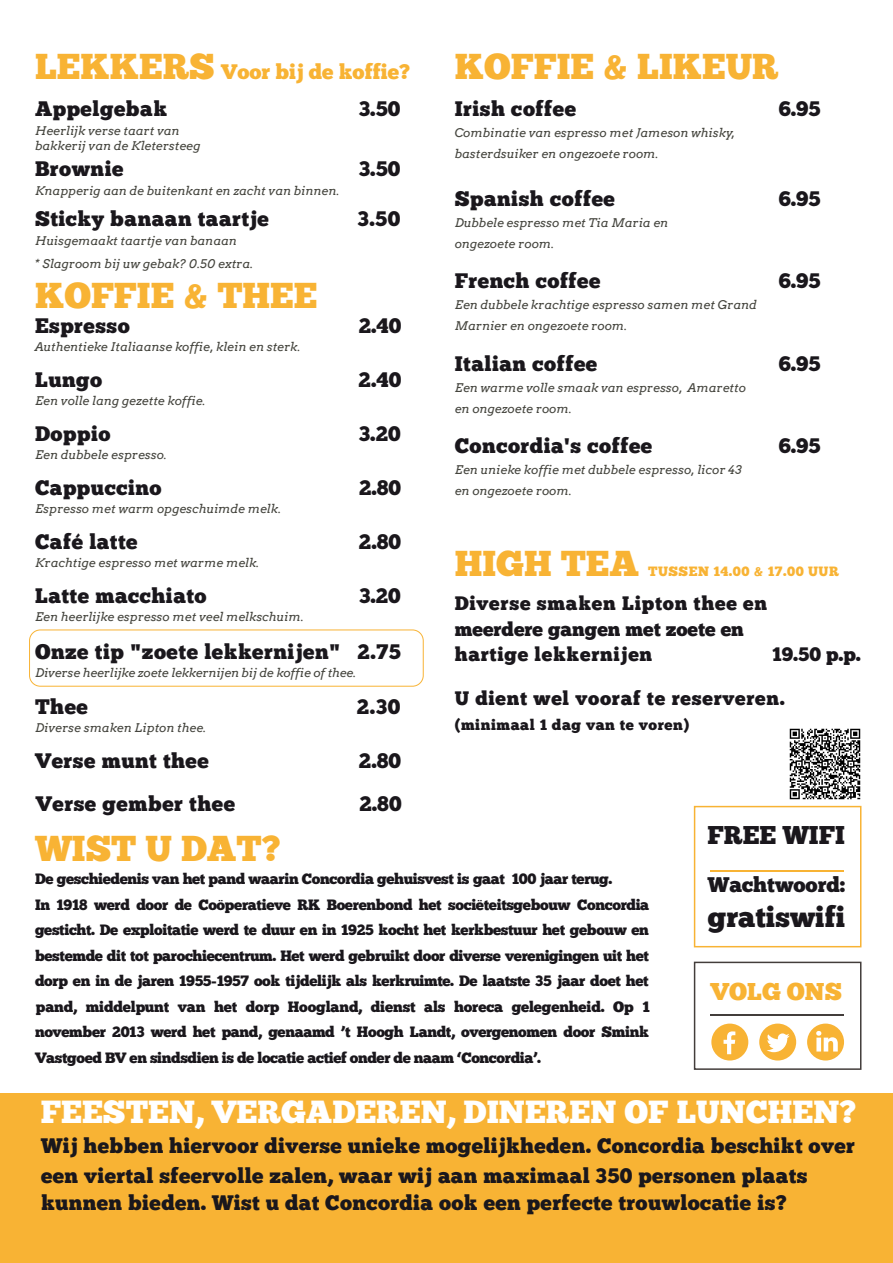
<style>
.page{position:relative;width:893px;height:1263px;background:#fff}
.page>*{position:absolute;margin:0;border:0;box-sizing:border-box;transform-origin:0 0}
.t1{font:36px "Chunk Five";color:#f8b334}
.t2{font:31.95px "Chunk Five";color:#fff}
.t3{font:28.8px "Chunk Five";color:#1a171c}
.t4{font:25.65px "Chunk Five";color:#1a171c}
.t5{font:24.3px "Chunk Five";color:#f8b334}
.t6{font:21.15px "Chunk Five";color:#1a171c}
.t7{font:21px/30px "Chunk Five";letter-spacing:.025em;color:#1a171c}
.t8{font:21px "Chunk Five";color:#f8b334}
.t9{font:19.5px/25.5px "Chunk Five";letter-spacing:.035em;color:#1a171c}
.t10{font:15px/25.5px "Chunk Five";letter-spacing:-.025em;color:#1a171c}
.t11{font:15px "Chunk Five";letter-spacing:.035em;color:#1a171c}
.t12{font:13.5px "Chunk Five";letter-spacing:.035em;color:#f8b334}
.t13{font:italic 12px/21px "Arvo";color:#45453e}
.s1{font-size:36px}
</style>
<div class="page">
<div style="left:0;top:1093px;width:893px;height:170px;background:#f8b334"></div>
<div style="left:29px;top:630px;width:395px;height:56px;border:1px solid #f8b334;border-radius:11px"></div>
<hr style="left:710px;top:1014px;width:133px;height:1px;background:#433d3b">
<svg style="left:711px;top:1023px;width:37px;height:37px"></svg>
<svg style="left:759px;top:1023px;width:37px;height:37px"></svg>
<svg style="left:807px;top:1023px;width:37px;height:37px"></svg>
<div style="left:694px;top:962px;width:167px;height:108px;border:2px solid #433d3b"></div>
<svg style="left:218px;top:841px;width:5px;height:9px"></svg>
<hr style="left:710px;top:870px;width:133px;height:2px;background:#f8b334">
<div style="left:694px;top:806px;width:167px;height:141px;border:2px solid #f8b334"></div>
<img style="left:789px;top:728px;width:72px;height:72px">
<h3 class="t8" style="left:35px;top:59px;width:377px"><span class="s1">LEKKERS</span> Voor bij de koffie?</h3>
<h3 class="t7" style="left:35px;top:94px;width:134px">Appelgebak</h3>
<h3 class="t7" style="left:359px;top:94px;width:43px">3.50</h3>
<p class="t13" style="left:35px;top:124px;width:167px;line-height:14.4px">Heerlijk verse taart van bakkerij van de Kletersteeg</p>
<h3 class="t7" style="left:35px;top:154px;width:90px">Brownie</h3>
<h3 class="t7" style="left:359px;top:154px;width:43px">3.50</h3>
<p class="t13" style="left:35px;top:181px;width:306px">Knapperig aan de buitenkant en zacht van binnen.</p>
<h3 class="t7" style="left:35px;top:203px;width:235px">Sticky banaan taartje</h3>
<h3 class="t7" style="left:358px;top:203px;width:44px">3.50</h3>
<p class="t13" style="left:35px;top:230px;width:203px">Huisgemaakt taartje van banaan</p>
<p class="t13" style="left:35px;top:253px;width:220px">* Slagroom bij uw gebak? 0.50 extra.</p>
<h1 class="t1" style="left:35px;top:274px;width:284px">KOFFIE &amp; THEE</h1>
<h3 class="t7" style="left:35px;top:311px;width:96px">Espresso</h3>
<h3 class="t7" style="left:359px;top:311px;width:44px">2.40</h3>
<p class="t13" style="left:35px;top:336px;width:267px">Authentieke Italiaanse koffie, klein en sterk.</p>
<h3 class="t7" style="left:35px;top:365px;width:69px">Lungo</h3>
<h3 class="t7" style="left:359px;top:365px;width:44px">2.40</h3>
<p class="t13" style="left:35px;top:390px;width:172px">Een volle lang gezette koffie.</p>
<h3 class="t7" style="left:35px;top:419px;width:77px">Doppio</h3>
<h3 class="t7" style="left:359px;top:419px;width:43px">3.20</h3>
<p class="t13" style="left:35px;top:444px;width:133px">Een dubbele espresso.</p>
<h3 class="t7" style="left:35px;top:473px;width:128px">Cappuccino</h3>
<h3 class="t7" style="left:359px;top:473px;width:44px">2.80</h3>
<p class="t13" style="left:35px;top:498px;width:247px">Espresso met warm opgeschuimde melk.</p>
<h3 class="t7" style="left:35px;top:527px;width:104px">Café latte</h3>
<h3 class="t7" style="left:359px;top:527px;width:44px">2.80</h3>
<p class="t13" style="left:35px;top:552px;width:226px">Krachtige espresso met warme melk.</p>
<h3 class="t7" style="left:35px;top:581px;width:173px">Latte macchiato</h3>
<h3 class="t7" style="left:359px;top:581px;width:43px">3.20</h3>
<p class="t13" style="left:35px;top:606px;width:270px">Een heerlijke espresso met veel melkschuim.</p>
<h3 class="t7" style="left:35px;top:636px;width:367px">Onze tip "zoete lekkernijen" 2.75</h3>
<p class="t13" style="left:35px;top:662px;width:323px">Diverse heerlijke zoete lekkernijen bij de koffie of thee.</p>
<h3 class="t7" style="left:35px;top:692px;width:54px">Thee</h3>
<h3 class="t7" style="left:357px;top:692px;width:45px">2.30</h3>
<p class="t13" style="left:35px;top:717px;width:173px">Diverse smaken Lipton thee.</p>
<h3 class="t7" style="left:35px;top:746px;width:175px">Verse munt thee</h3>
<h3 class="t7" style="left:359px;top:746px;width:44px">2.80</h3>
<h3 class="t7" style="left:36px;top:788px;width:201px">Verse gember thee</h3>
<h3 class="t7" style="left:359px;top:788px;width:44px">2.80</h3>
<h1 class="t1" style="left:455px;top:45px;width:326px">KOFFIE &amp; LIKEUR</h1>
<h3 class="t7" style="left:455px;top:94px;width:123px">Irish coffee</h3>
<h3 class="t7" style="left:779px;top:94px;width:44px">6.95</h3>
<p class="t13" style="left:455px;top:122px;width:282px">Combinatie van espresso met Jameson whisky, basterdsuiker en ongezoete room.</p>
<h3 class="t7" style="left:455px;top:184px;width:162px">Spanish coffee</h3>
<h3 class="t7" style="left:779px;top:184px;width:44px">6.95</h3>
<p class="t13" style="left:455px;top:212px;width:215px">Dubbele espresso met Tia Maria en ongezoete room.</p>
<h3 class="t7" style="left:455px;top:266px;width:147px">French coffee</h3>
<h3 class="t7" style="left:779px;top:266px;width:44px">6.95</h3>
<p class="t13" style="left:455px;top:295px;width:303px">Een dubbele krachtige espresso samen met Grand<br>Marnier en ongezoete room.</p>
<h3 class="t7" style="left:455px;top:349px;width:144px">Italian coffee</h3>
<h3 class="t7" style="left:779px;top:349px;width:44px">6.95</h3>
<p class="t13" style="left:455px;top:377px;width:293px">Een warme volle smaak van espresso, Amaretto en ongezoete room.</p>
<h3 class="t7" style="left:455px;top:431px;width:199px">Concordia's coffee</h3>
<h3 class="t7" style="left:779px;top:431px;width:44px">6.95</h3>
<p class="t13" style="left:455px;top:460px;width:288px">Een unieke koffie met dubbele espresso, licor 43 en ongezoete room.</p>
<h1 class="t1" style="left:455px;top:542px;width:186px">HIGH TEA</h1>
<p class="t12" style="left:648px;top:563px;width:192px">TUSSEN 14.00 &amp; 17.00 UUR</p>
<h3 class="t9" style="left:455px;top:591px;width:314px">Diverse smaken Lipton thee en meerdere gangen met zoete en hartige lekkernijen</h3>
<h3 class="t9" style="left:772px;top:642px;width:90px">19.50 p.p.</h3>
<h3 class="t9" style="left:455px;top:685px;width:332px">U dient wel vooraf te reserveren.</h3>
<p class="t11" style="left:455px;top:716px;width:236px">(minimaal 1 dag van te voren)</p>
<h1 class="t1" style="left:35px;top:827px;width:247px">WIST U DAT?</h1>
<p class="t10" style="left:35px;top:866px;width:616px">De geschiedenis van het pand waarin Concordia gehuisvest is gaat 100 jaar terug.<br>In 1918 werd door de Coöperatieve RK Boerenbond het sociëteitsgebouw Concordia gesticht. De exploitatie werd te duur en in 1925 kocht het kerkbestuur het gebouw en bestemde dit tot parochiecentrum. Het werd gebruikt door diverse verenigingen uit het dorp en in de jaren 1955-1957 ook tijdelijk als kerkruimte. De laatste 35 jaar doet het pand, middelpunt van het dorp Hoogland, dienst als horeca gelegenheid. Op 1 november 2013 werd het pand, genaamd ’t Hoogh Landt, overgenomen door Smink Vastgoed BV en sindsdien is de locatie actief onder de naam ‘Concordia’.</p>
<h3 class="t4" style="left:707px;top:819px;width:139px">FREE WIFI</h3>
<h3 class="t6" style="left:708px;top:872px;width:139px">Wachtwoord:</h3>
<h3 class="t3" style="left:708px;top:899px;width:139px">gratiswifi</h3>
<h3 class="t5" style="left:710px;top:976px;width:133px">VOLG ONS</h3>
<h2 class="t2" style="left:41px;top:1093px;width:817px">FEESTEN, VERGADEREN, DINEREN OF LUNCHEN?</h2>
<h3 class="t7" style="left:41px;top:1130px;width:815px">Wij hebben hiervoor diverse unieke mogelijkheden. Concordia beschikt over een viertal sfeervolle zalen, waar wij aan maximaal 350 personen plaats</h3>
<h3 class="t7" style="left:41px;top:1187px;width:747px">kunnen bieden. Wist u dat Concordia ook een perfecte trouwlocatie is?</h3>
</div>
